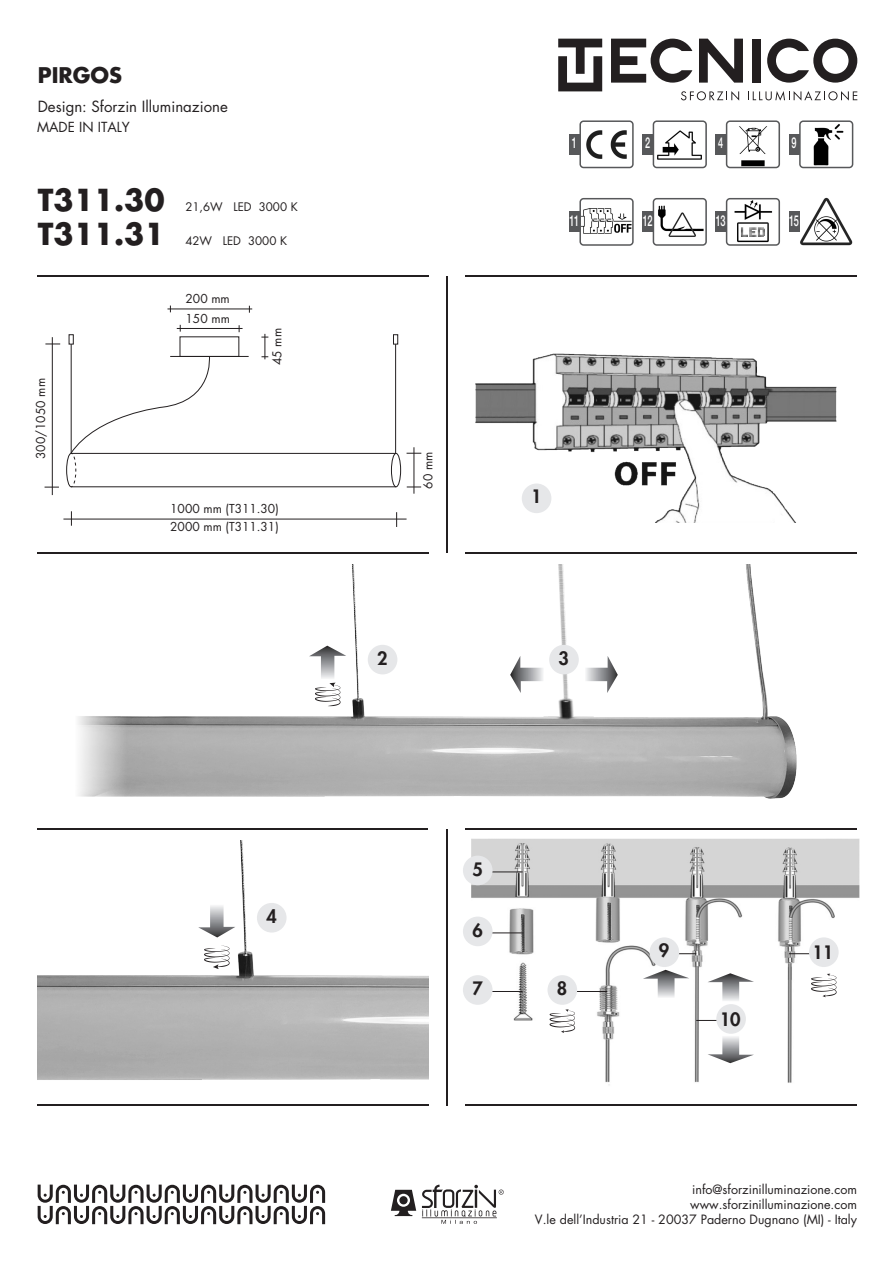
<style>
.page{position:relative;width:893px;height:1263px;background:#fff}
.page>*{position:absolute;margin:0;border:0;box-sizing:border-box;transform-origin:0 0}
.t1{font:700 29.55px/34px "Futura Std";color:#231f20}
.t2{font:700 21px "Futura Std";color:#231f20}
.t3{font:800 18px "Futura Std";color:#231f20}
.t4{font:15px "Futura Std";color:#231f20}
.t5{font:500 15px "Helvetica Neue LT Std";letter-spacing:-.04em;color:#fff;scale:.61 1}
.t6{font:13.5px "Futura Std";color:#231f20}
.t7{font:12.45px/15px "Futura Std";color:#231f20;text-align:right}
.t8{font:12px/18px "Futura Std";color:#231f20}
.t9{font:11.55px "Futura Std";color:#231f20}
</style>
<div class="page">
<svg style="left:391px;top:1190px;width:25px;height:26px"></svg>
<svg style="left:422px;top:1185px;width:82px;height:39px"></svg>
<hr style="left:38px;top:275px;width:391px;height:2px;background:#231f20">
<hr style="left:466px;top:275px;width:391px;height:2px;background:#231f20">
<hr style="left:38px;top:552px;width:391px;height:1px;background:#231f20">
<hr style="left:466px;top:552px;width:391px;height:1px;background:#231f20">
<hr style="left:466px;top:828px;width:391px;height:2px;background:#231f20">
<hr style="left:38px;top:828px;width:390px;height:2px;background:#231f20">
<hr style="left:446px;top:276px;width:2px;height:277px;background:#231f20">
<hr style="left:38px;top:1104px;width:391px;height:2px;background:#231f20">
<hr style="left:466px;top:1104px;width:391px;height:2px;background:#231f20">
<hr style="left:446px;top:829px;width:2px;height:276px;background:#231f20">
<svg style="left:38px;top:1184px;width:287px;height:40px"></svg>
<img style="left:586px;top:130px;width:41px;height:29px">
<div style="left:569px;top:134px;width:11px;height:21px;background:#57585a"></div>
<div style="left:579px;top:120px;width:55px;height:48px;border:2px solid #57585a;border-radius:3px"></div>
<img style="left:653px;top:121px;width:49px;height:46px">
<div style="left:642px;top:134px;width:11px;height:21px;background:#57585a"></div>
<div style="left:653px;top:120px;width:54px;height:48px;border:2px solid #57585a;border-radius:3px"></div>
<img style="left:739px;top:126px;width:28px;height:39px">
<div style="left:715px;top:134px;width:11px;height:21px;background:#57585a"></div>
<div style="left:726px;top:120px;width:54px;height:48px;border:2px solid #57585a;border-radius:3px"></div>
<img style="left:813px;top:121px;width:40px;height:46px">
<div style="left:788px;top:134px;width:11px;height:21px;background:#57585a"></div>
<div style="left:799px;top:120px;width:54px;height:48px;border:2px solid #57585a;border-radius:3px"></div>
<img style="left:653px;top:199px;width:51px;height:46px">
<div style="left:642px;top:212px;width:11px;height:20px;background:#57585a"></div>
<div style="left:653px;top:198px;width:54px;height:48px;border:2px solid #57585a;border-radius:3px"></div>
<img style="left:582px;top:208px;width:49px;height:26px">
<div style="left:569px;top:212px;width:11px;height:20px;background:#57585a"></div>
<div style="left:579px;top:198px;width:55px;height:48px;border:2px solid #57585a;border-radius:3px"></div>
<img style="left:734px;top:201px;width:39px;height:42px">
<div style="left:715px;top:212px;width:11px;height:20px;background:#57585a"></div>
<div style="left:726px;top:198px;width:54px;height:48px;border:2px solid #57585a;border-radius:3px"></div>
<img style="left:798px;top:197px;width:55px;height:49px">
<div style="left:788px;top:212px;width:11px;height:20px;background:#57585a"></div>
<img style="left:475px;top:353px;width:362px;height:170px">
<svg style="left:699px;top:39px;width:44px;height:44px"></svg>
<div style="left:752px;top:39px;width:9px;height:44px;background:#231f20"></div>
<svg style="left:611px;top:39px;width:81px;height:44px"></svg>
<svg style="left:767px;top:39px;width:90px;height:44px"></svg>
<svg style="left:558px;top:39px;width:44px;height:52px"></svg>
<svg style="left:681px;top:91px;width:58px;height:10px"></svg>
<svg style="left:748px;top:91px;width:109px;height:10px"></svg>
<img style="left:134px;top:564px;width:663px;height:235px">
<img style="left:37px;top:841px;width:392px;height:239px">
<img style="left:471px;top:838px;width:388px;height:247px">
<div style="left:522px;top:483px;width:29px;height:30px;background:#e6e7e9;border-radius:50%"></div>
<svg style="left:204px;top:945px;width:26px;height:24px"></svg>
<svg style="left:549px;top:1009px;width:26px;height:24px"></svg>
<svg style="left:811px;top:974px;width:26px;height:23px"></svg>
<svg style="left:707px;top:973px;width:47px;height:28px"></svg>
<svg style="left:707px;top:1035px;width:47px;height:28px"></svg>
<svg style="left:309px;top:646px;width:37px;height:60px"></svg>
<svg style="left:643px;top:970px;width:46px;height:28px"></svg>
<hr style="left:487px;top:871px;width:36px;height:1px;background:#231f20">
<div style="left:463px;top:856px;width:30px;height:29px;background:#e6e7e9;border-radius:50%"></div>
<div style="left:368px;top:645px;width:29px;height:29px;background:#e6e7e9;border-radius:50%"></div>
<svg style="left:198px;top:904px;width:37px;height:33px"></svg>
<div style="left:257px;top:903px;width:30px;height:29px;background:#e6e7e9;border-radius:50%"></div>
<svg style="left:510px;top:656px;width:34px;height:37px"></svg>
<svg style="left:584px;top:656px;width:34px;height:37px"></svg>
<div style="left:549px;top:645px;width:30px;height:29px;background:#e6e7e9;border-radius:50%"></div>
<hr style="left:487px;top:932px;width:36px;height:1px;background:#231f20">
<div style="left:463px;top:916px;width:30px;height:30px;background:#e6e7e9;border-radius:50%"></div>
<hr style="left:487px;top:991px;width:36px;height:1px;background:#231f20">
<div style="left:463px;top:975px;width:30px;height:30px;background:#e6e7e9;border-radius:50%"></div>
<hr style="left:571px;top:991px;width:36px;height:1px;background:#231f20">
<div style="left:547px;top:975px;width:30px;height:30px;background:#e6e7e9;border-radius:50%"></div>
<svg style="left:679px;top:953px;width:17px;height:1px"></svg>
<div style="left:650px;top:937px;width:29px;height:30px;background:#e6e7e9;border-radius:50%"></div>
<svg style="left:696px;top:1020px;width:20px;height:1px"></svg>
<div style="left:716px;top:1004px;width:30px;height:30px;background:#e6e7e9;border-radius:50%"></div>
<svg style="left:789px;top:953px;width:20px;height:1px"></svg>
<div style="left:809px;top:937px;width:30px;height:30px;background:#e6e7e9;border-radius:50%"></div>
<hr style="left:177px;top:328px;width:66px;height:1px;background:#231f20">
<svg style="left:261px;top:334px;width:7px;height:25px"></svg>
<hr style="left:170px;top:356px;width:79px;height:1px;background:#231f20">
<hr style="left:167px;top:309px;width:85px;height:1px;background:#231f20">
<hr style="left:63px;top:519px;width:344px;height:1px;background:#231f20">
<svg style="left:396px;top:512px;width:1px;height:15px"></svg>
<svg style="left:71px;top:511px;width:1px;height:15px"></svg>
<hr style="left:414px;top:447px;width:1px;height:47px;background:#231f20">
<svg style="left:407px;top:453px;width:14px;height:1px"></svg>
<svg style="left:407px;top:487px;width:14px;height:1px"></svg>
<hr style="left:71px;top:486px;width:325px;height:1px;background:#231f20">
<hr style="left:71px;top:453px;width:325px;height:1px;background:#231f20">
<div style="left:391px;top:453px;width:10px;height:34px;border:1px solid #231f20;border-radius:50%"></div>
<hr style="left:395px;top:344px;width:1px;height:109px;background:#231f20">
<hr style="left:71px;top:344px;width:1px;height:109px;background:#231f20">
<div style="left:69px;top:334px;width:5px;height:10px;border:1px solid #231f20"></div>
<div style="left:393px;top:334px;width:5px;height:10px;border:1px solid #231f20"></div>
<hr style="left:52px;top:337px;width:1px;height:158px;background:#231f20">
<svg style="left:45px;top:344px;width:15px;height:1px"></svg>
<svg style="left:45px;top:487px;width:14px;height:1px"></svg>
<svg style="left:66px;top:356px;width:148px;height:131px"></svg>
<svg style="left:78px;top:716px;width:56px;height:81px;background:#c6c6c6"></svg>
<h2 class="t2" style="left:38px;top:61px;width:86px">PIRGOS</h2>
<p class="t4" style="left:38px;top:97px;width:192px">Design: Sforzin Illuminazione</p>
<p class="t6" style="left:37px;top:118px;width:94px">MADE IN ITALY</p>
<h1 class="t1" style="left:38px;top:182px;width:129px">T311.30<br>T311.31</h1>
<p class="t8" style="left:32px;top:459px;width:82px;rotate:-90deg">300/1050 mm</p>
<p class="t9" style="left:185px;top:199px;width:114px">21,6W LED 3000 K</p>
<p class="t9" style="left:185px;top:233px;width:103px">42W LED 3000 K</p>
<p class="t8" style="left:186px;top:290px;width:46px">200 mm</p>
<p class="t8" style="left:186px;top:310px;width:46px">150 mm</p>
<p class="t8" style="left:268px;top:365px;width:38px;rotate:-90deg">45 mm</p>
<p class="t8" style="left:170px;top:500px;width:110px">1000 mm (T311.30)<br>2000 mm (T311.31)</p>
<h3 class="t3" style="left:266px;top:905px;width:12px">4</h3>
<p class="t5" style="left:572px;top:134px;width:10px">1</p>
<p class="t5" style="left:645px;top:134px;width:10px">2</p>
<p class="t5" style="left:718px;top:134px;width:10px">4</p>
<p class="t5" style="left:791px;top:134px;width:10px">9</p>
<p class="t5" style="left:569px;top:211px;width:18px">11</p>
<p class="t5" style="left:643px;top:211px;width:18px">12</p>
<p class="t5" style="left:716px;top:211px;width:18px">13</p>
<p class="t5" style="left:789px;top:211px;width:18px">15</p>
<p class="t8" style="left:419px;top:488px;width:38px;rotate:-90deg">60 mm</p>
<h3 class="t3" style="left:377px;top:647px;width:12px">2</h3>
<h3 class="t3" style="left:531px;top:485px;width:12px">1</h3>
<h3 class="t3" style="left:559px;top:647px;width:12px">3</h3>
<h3 class="t3" style="left:472px;top:857px;width:12px">5</h3>
<h3 class="t3" style="left:472px;top:918px;width:12px">6</h3>
<h3 class="t3" style="left:472px;top:977px;width:12px">7</h3>
<h3 class="t3" style="left:557px;top:977px;width:12px">8</h3>
<h3 class="t3" style="left:659px;top:939px;width:12px">9</h3>
<h3 class="t3" style="left:720px;top:1007px;width:22px">10</h3>
<h3 class="t3" style="left:812px;top:941px;width:22px">11</h3>
<p class="t7" style="left:535px;top:1182px;width:324px">info@sforzinilluminazione.com www.sforzinilluminazione.com<br>V.le dell’Industria 21 - 20037 Paderno Dugnano (MI) - Italy</p>
</div>
